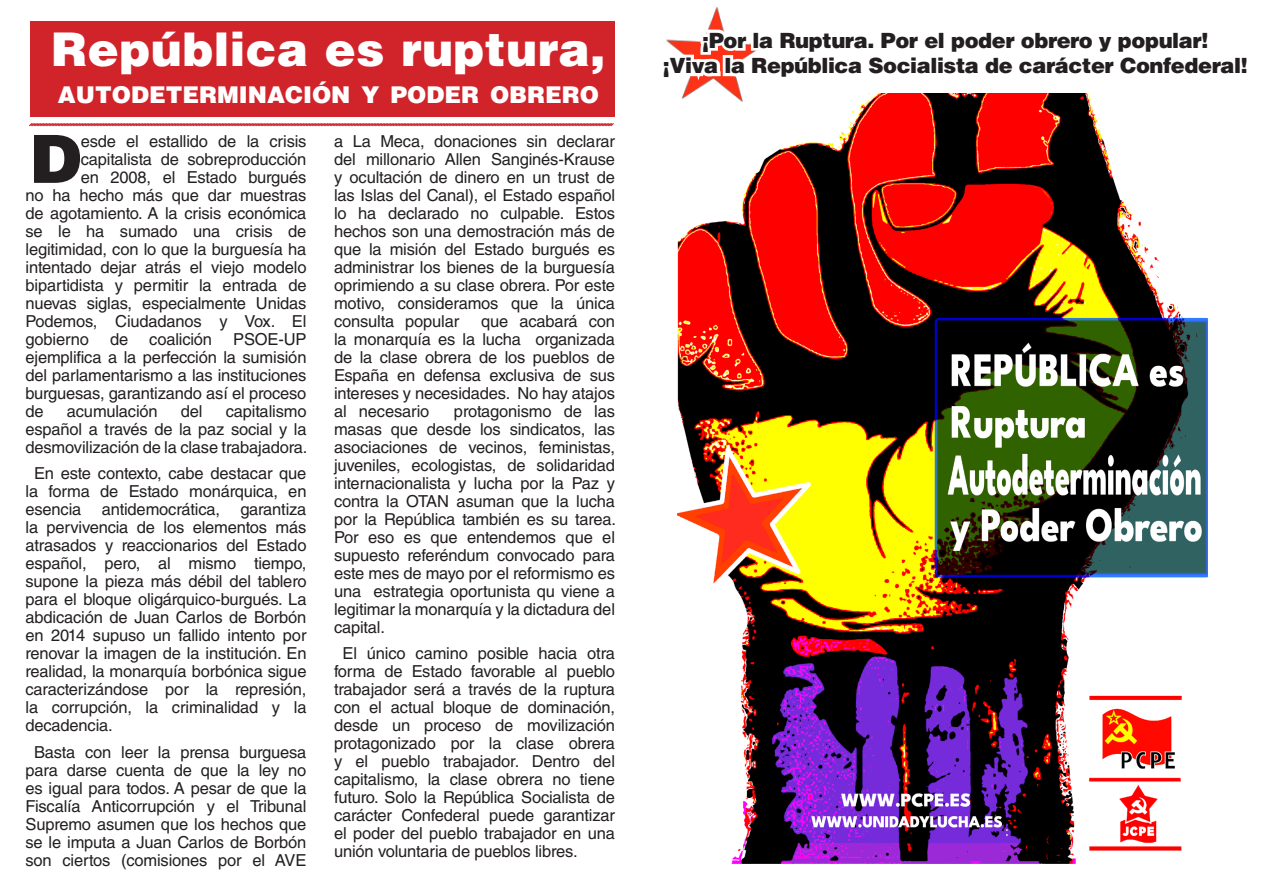
<style>
.page{position:relative;width:1263px;height:893px;background:#fff}
.page>*{position:absolute;margin:0;border:0;box-sizing:border-box;transform-origin:0 0}
.t1{font:900 66.45px "Helvetica LT Std";color:#231f20}
.t2{font:900 46.5px "Helvetica LT Std";letter-spacing:.01em;color:#fff}
.t3{font:900 23.1px "Helvetica LT Std";color:#fff}
.t4{font:900 21px "Helvetica LT Std";letter-spacing:-.02em;color:#231f20}
.t5{font:16.5px/18px "Helvetica LT Std";letter-spacing:-.01em;color:#231f20;text-align:justify}
</style>
<div class="page">
<img style="left:678px;top:99px;width:529px;height:765px">
<img style="left:678px;top:7px;width:90px;height:101px">
<svg style="left:29px;top:123px;width:585px;height:4px;background:#e2787c"></svg>
<svg style="left:666px;top:21px;width:425px;height:78px"></svg>
<div style="left:31px;top:21px;width:584px;height:96px;background:#d1232a"></div>
<p class="t2" style="left:51px;top:19px;width:556px">República es ruptura,</p>
<p class="t3" style="left:58px;top:80px;width:543px">AUTODETERMINACIÓN Y PODER OBRERO</p>
<p class="t1" style="left:30px;top:116px;width:53px">D</p>
<p class="t5" style="left:81px;top:132px;width:227px">esde el estallido de la crisis</p>
<p class="t5" style="left:81px;top:150px;width:227px">capitalista de sobreproducción</p>
<p class="t5" style="left:81px;top:168px;width:227px">en 2008, el Estado burgués</p>
<p class="t5" style="left:26px;top:186px;width:282px">no ha hecho más que dar muestras</p>
<p class="t5" style="left:26px;top:204px;width:282px">de agotamiento. A la crisis económica</p>
<p class="t5" style="left:26px;top:222px;width:282px">se le ha sumado una crisis de</p>
<p class="t5" style="left:26px;top:240px;width:282px">legitimidad, con lo que la burguesía ha</p>
<p class="t5" style="left:26px;top:258px;width:282px">intentado dejar atrás el viejo modelo</p>
<p class="t5" style="left:26px;top:276px;width:282px">bipartidista y permitir la entrada de</p>
<p class="t5" style="left:26px;top:294px;width:282px">nuevas siglas, especialmente Unidas</p>
<p class="t5" style="left:26px;top:312px;width:282px">Podemos, Ciudadanos y Vox. El</p>
<p class="t5" style="left:26px;top:330px;width:65px">gobierno</p>
<p class="t5" style="left:110px;top:330px;width:20px">de</p>
<p class="t5" style="left:149px;top:330px;width:64px">coalición</p>
<p class="t5" style="left:26px;top:330px;width:282px;text-indent:208px">PSOE-UP ejemplifica a la perfección la sumisión del parlamentarismo a las instituciones burguesas, garantizando así el proceso de</p>
<p class="t5" style="left:67px;top:402px;width:92px">acumulación</p>
<p class="t5" style="left:181px;top:402px;width:23px">del</p>
<p class="t5" style="left:26px;top:402px;width:283px;text-indent:200px">capitalismo español a través de la paz social y la desmovilización de la clase trabajadora.</p>
<p class="t5" style="left:26px;top:465px;width:282px;text-indent:9px">En este contexto, cabe destacar que la forma de Estado monárquica, en esencia antidemocrática, garantiza la pervivencia de los elementos más atrasados y reaccionarios del Estado español, pero, al mismo tiempo, supone la pieza más débil del tablero para el bloque oligárquico-burgués. La abdicación de Juan Carlos de Borbón en 2014 supuso un fallido intento por renovar la imagen de la institución. En realidad, la monarquía borbónica sigue caracterizándose por la represión, la corrupción, la criminalidad y la decadencia.</p>
<p class="t5" style="left:26px;top:743px;width:282px;text-align:center">Basta con leer la prensa burguesa para darse cuenta de que la ley no es igual para todos. A pesar de que la Fiscalía Anticorrupción y el Tribunal Supremo asumen que los hechos que se le imputa a Juan Carlos de Borbón son ciertos (comisiones por el AVE</p>
<p class="t5" style="left:334px;top:132px;width:282px">a La Meca, donaciones sin declarar del millonario Allen Sanginés-Krause y ocultación de dinero en un trust de las Islas del Canal), el Estado español lo ha declarado no culpable. Estos hechos son una demostración más de que la misión del Estado burgués es administrar los bienes de la burguesía oprimiendo a su clase obrera. Por este motivo, consideramos que la única consulta popular</p>
<p class="t5" style="left:334px;top:312px;width:282px;text-indent:147px">que acabará con la monarquía es la lucha organizada de la clase obrera de los pueblos de España en defensa exclusiva de sus intereses y necesidades. No hay atajos al necesario</p>
<p class="t5" style="left:334px;top:402px;width:283px;text-indent:120px">protagonismo de las masas que desde los sindicatos, las asociaciones de vecinos, feministas, juveniles, ecologistas, de solidaridad internacionalista y lucha por la Paz y contra la OTAN asuman que la lucha por la República también es su tarea.<br>Por eso es que entendemos que el supuesto referéndum convocado para este mes de mayo por el reformismo es una estrategia oportunista qu viene a legitimar la monarquía y la dictadura del capital.</p>
<p class="t5" style="left:334px;top:645px;width:282px;text-indent:9px">El único camino posible hacia otra forma de Estado favorable al pueblo trabajador será a través de la ruptura con el actual bloque de dominación, desde un proceso de movilización protagonizado por la clase obrera y el pueblo trabajador. Dentro del capitalismo, la clase obrera no tiene futuro. Solo la República Socialista de carácter Confederal puede garantizar el poder del pueblo trabajador en una unión voluntaria de pueblos libres.</p>
<p class="t4" style="left:702px;top:26px;width:508px">¡Por la Ruptura. Por el poder obrero y popular!</p>
<p class="t4" style="left:663px;top:52px;width:586px">¡Viva la República Socialista de carácter Confederal!</p>
</div>
